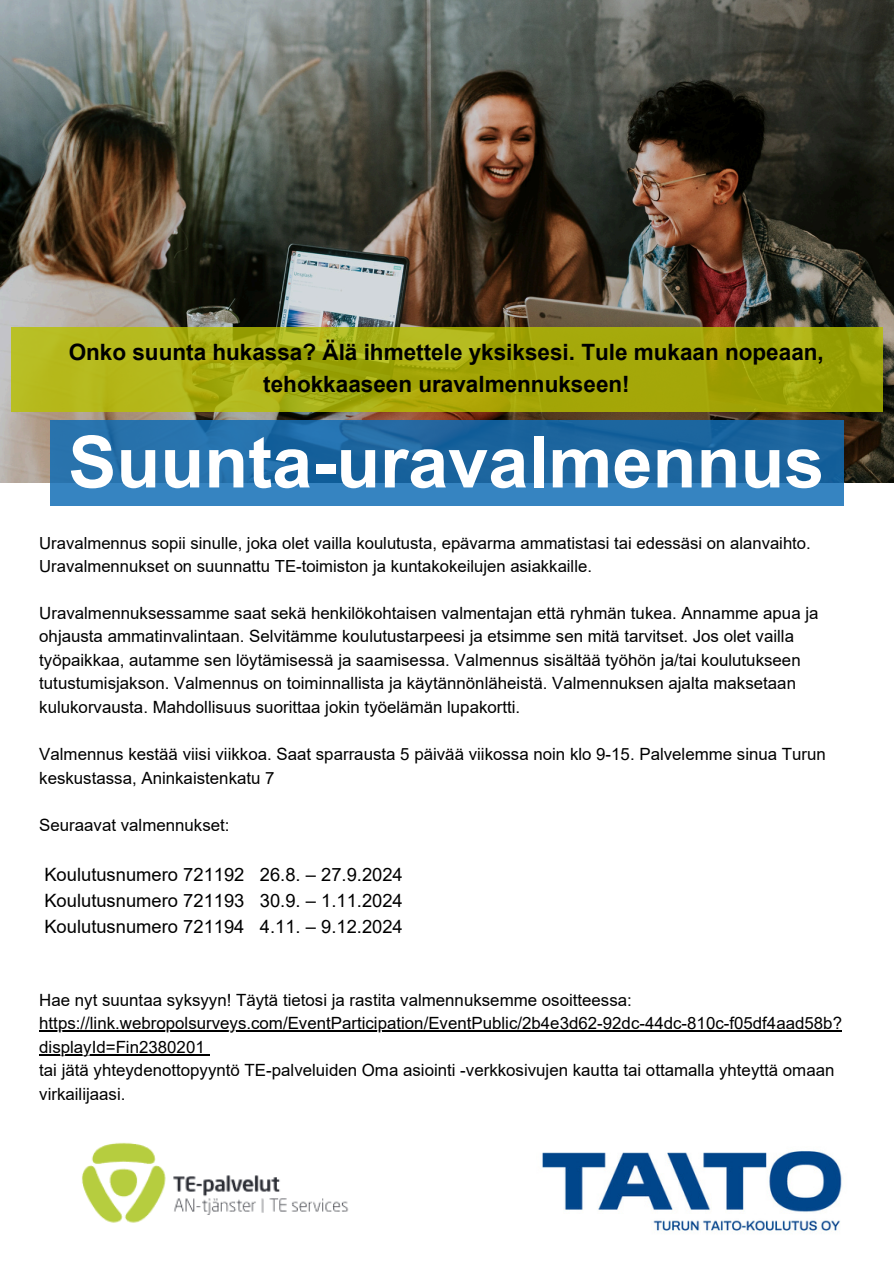
<style>
.page{position:relative;width:894px;height:1264px;background:#fff}
.page>*{position:absolute;margin:0;border:0;box-sizing:border-box;transform-origin:0 0}
.t1{font:700 72px "Arial";color:#fff}
.t2{font:700 22.5px/31.5px "Arial";color:#000;text-align:center}
.t3{font:18.3px "Arial";color:#000}
.t4{font:16.8px/23.5px "Arial";color:#000}
.t5{font:16.65px/23.2px "Arial";color:#000}
</style>
<div class="page">
<img style="left:0;top:0;width:893px;height:482px">
<svg style="left:50px;top:420px;width:793px;height:86px;background:#246faa"></svg>
<img style="left:542px;top:1151px;width:300px;height:80px">
<hr style="left:39px;top:1030px;width:802px;height:1px;background:#000">
<hr style="left:39px;top:1053px;width:166px;height:2px;background:#000">
<svg style="left:11px;top:327px;width:871px;height:84px;background:#a7ab0f"></svg>
<img style="left:81px;top:1142px;width:268px;height:81px">
<h2 class="t2" style="left:69px;top:337px;width:756px">Onko suunta hukassa? Älä ihmettele yksiksesi. Tule mukaan nopeaan, tehokkaaseen uravalmennukseen!</h2>
<p class="t1" style="left:68px;top:422px;width:757px">Suunta-uravalmennus</p>
<h1 class="t5" style="left:39px;top:531px;width:772px">Uravalmennus sopii sinulle, joka olet vailla koulutusta, epävarma ammatistasi tai edessäsi on alanvaihto.<br>Uravalmennukset on suunnattu TE-toimiston ja kuntakokeilujen asiakkaille.</h1>
<p class="t4" style="left:39px;top:601px;width:780px">Uravalmennuksessamme saat sekä henkilökohtaisen valmentajan että ryhmän tukea. Annamme apua ja ohjausta ammatinvalintaan. Selvitämme koulutustarpeesi ja etsimme sen mitä tarvitset. Jos olet vailla työpaikkaa, autamme sen löytämisessä ja saamisessa. Valmennus sisältää työhön ja/tai koulutukseen tutustumisjakson. Valmennus on toiminnallista ja käytännönläheistä. Valmennuksen ajalta maksetaan kulukorvausta. Mahdollisuus suorittaa jokin työelämän lupakortti.</p>
<p class="t4" style="left:39px;top:742px;width:788px">Valmennus kestää viisi viikkoa. Saat sparrausta 5 päivää viikossa noin klo 9-15. Palvelemme sinua Turun keskustassa, Aninkaistenkatu 7</p>
<p class="t4" style="left:39px;top:813px;width:192px">Seuraavat valmennukset:</p>
<p class="t3" style="left:44px;top:864px;width:360px">Koulutusnumero 721192 26.8. – 27.9.2024</p>
<p class="t3" style="left:44px;top:890px;width:360px">Koulutusnumero 721193 30.9. – 1.11.2024</p>
<p class="t3" style="left:44px;top:916px;width:360px">Koulutusnumero 721194 4.11. – 9.12.2024</p>
<p class="t4" style="left:39px;top:988px;width:594px">Hae nyt suuntaa syksyyn! Täytä tietosi ja rastita valmennuksemme osoitteessa:</p>
<p class="t4" style="left:39px;top:1011px;width:804px">https://link.webropolsurveys.com/EventParticipation/EventPublic/2b4e3d62-92dc-44dc-810c-f05df4aad58b?</p>
<p class="t4" style="left:39px;top:1035px;width:796px">displayId=Fin2380201<br>tai jätä yhteydenottopyyntö TE-palveluiden Oma asiointi -verkkosivujen kautta tai ottamalla yhteyttä omaan virkailijaasi.</p>
</div>
